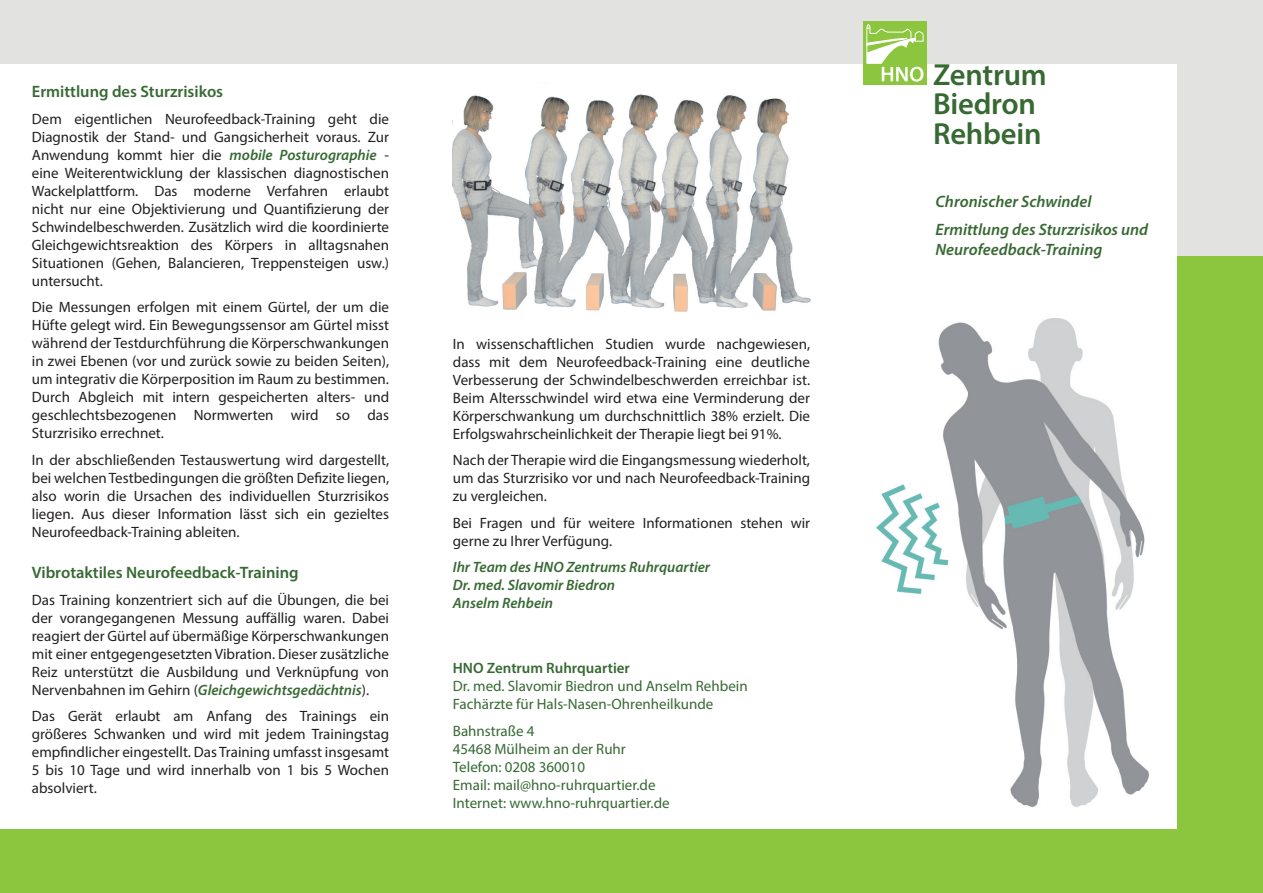
<style>
.page{position:relative;width:1263px;height:893px;background:#fff}
.page>*{position:absolute;margin:0;border:0;box-sizing:border-box;transform-origin:0 0}
.t1{font:600 30.6px/29.7px "Myriad Pro";letter-spacing:-.005em;color:#376933}
.t2{font:italic 600 16.5px/28.3px "Myriad Pro";color:#376933}
.t3{font:600 16.5px "Myriad Pro";color:#376933}
.t4{font:15px/18px "Myriad Pro";color:#231f20;text-align:justify}
.t5{font:15px/18px "Myriad Pro";color:#376933}
.t6{font:italic 600 15px/18px "Myriad Pro";color:#376933}
.t7{font:600 15px "Myriad Pro";color:#376933}
.s1{font-weight:600;font-style:italic;color:#376933}
</style>
<div class="page">
<div style="left:1178px;top:51px;width:85px;height:225px;background:#e2e2e1"></div>
<div style="left:0;top:0;width:1263px;height:64px;background:#e2e2e1"></div>
<div style="left:0;top:829px;width:1263px;height:64px;background:#8bc63e"></div>
<div style="left:1178px;top:256px;width:85px;height:637px;background:#8bc63e"></div>
<img style="left:876px;top:319px;width:274px;height:489px">
<div style="left:863px;top:21px;width:64px;height:64px;background:#8bc63e"></div>
<svg style="left:866px;top:24px;width:57px;height:58px"></svg>
<img style="left:453px;top:94px;width:357px;height:218px">
<p class="t3" style="left:32px;top:81px;width:193px">Ermittlung des Sturzrisikos</p>
<p class="t4" style="left:32px;top:110px;width:359px">Dem eigentlichen Neurofeedback-Training geht die Diagnostik der Stand- und Gangsicherheit voraus. Zur Anwendung kommt hier die <span class="s1">mobile Posturographie</span> - eine Weiterentwicklung der klassischen diagnostischen Wackelplattform. Das moderne Verfahren erlaubt nicht nur eine Objektivierung und Quantifizierung der Schwindelbeschwerden. Zusätzlich wird die koordinierte Gleichgewichtsreaktion des Körpers in alltagsnahen Situationen (Gehen, Balancieren, Treppensteigen usw.) untersucht.</p>
<p class="t4" style="left:32px;top:298px;width:359px">Die Messungen erfolgen mit einem Gürtel, der um die Hüfte gelegt wird. Ein Bewegungssensor am Gürtel misst während der Testdurchführung die Körperschwankungen in zwei Ebenen (vor und zurück sowie zu beiden Seiten), um integrativ die Körperposition im Raum zu bestimmen.<br>Durch Abgleich mit intern gespeicherten alters- und geschlechtsbezogenen Normwerten wird so das Sturzrisiko errechnet.</p>
<p class="t4" style="left:32px;top:451px;width:359px">In der abschließenden Testauswertung wird dargestellt, bei welchen Testbedingungen die größten Defizite liegen, also worin die Ursachen des individuellen Sturzrisikos liegen. Aus dieser Information lässt sich ein gezieltes Neurofeedback-Training ableiten.</p>
<p class="t3" style="left:32px;top:562px;width:268px">Vibrotaktiles Neurofeedback-Training</p>
<p class="t4" style="left:32px;top:590px;width:359px">Das Training konzentriert sich auf die Übungen, die bei der vorangegangenen Messung auffällig waren. Dabei reagiert der Gürtel auf übermäßige Körperschwankungen mit einer entgegengesetzten Vibration. Dieser zusätzliche Reiz unterstützt die Ausbildung und Verknüpfung von Nervenbahnen im Gehirn (<span class="s1">Gleichgewichtsgedächtnis</span>).</p>
<p class="t4" style="left:32px;top:707px;width:359px">Das Gerät erlaubt am Anfang des Trainings ein größeres Schwanken und wird mit jedem Trainingstag empfindlicher eingestellt. Das Training umfasst insgesamt 5 bis 10 Tage und wird innerhalb von 1 bis 5 Wochen absolviert.</p>
<p class="t4" style="left:453px;top:334px;width:359px">In wissenschaftlichen Studien wurde nachgewiesen, dass mit dem Neurofeedback-Training eine deutliche Verbesserung der Schwindelbeschwerden erreichbar ist.<br>Beim Altersschwindel wird etwa eine Verminderung der Körperschwankung um durchschnittlich 38% erzielt. Die Erfolgswahrscheinlichkeit der Therapie liegt bei 91%.</p>
<p class="t4" style="left:453px;top:451px;width:359px">Nach der Therapie wird die Eingangsmessung wiederholt, um das Sturzrisiko vor und nach Neurofeedback-Training zu vergleichen.</p>
<p class="t4" style="left:453px;top:513px;width:359px">Bei Fragen und für weitere Informationen stehen wir gerne zu Ihrer Verfügung.</p>
<p class="t6" style="left:453px;top:558px;width:259px">Ihr Team des HNO Zentrums Ruhrquartier<br>Dr. med. Slavomir Biedron<br>Anselm Rehbein</p>
<p class="t7" style="left:453px;top:659px;width:179px">HNO Zentrum Ruhrquartier</p>
<p class="t5" style="left:453px;top:677px;width:296px">Dr. med. Slavomir Biedron und Anselm Rehbein<br>Fachärzte für Hals-Nasen-Ohrenheilkunde</p>
<p class="t5" style="left:453px;top:722px;width:218px">Bahnstraße 4<br>45468 Mülheim an der Ruhr<br>Telefon: 0208 360010<br>Email: mail@hno-ruhrquartier.de<br>Internet: www.hno-ruhrquartier.de</p>
<h1 class="t1" style="left:933px;top:59px;width:115px">Zentrum<br>Biedron<br>Rehbein</h1>
<p class="t2" style="left:935px;top:187px;width:214px">Chronischer Schwindel<br>Ermittlung des Sturzrisikos und</p>
<p class="t2" style="left:935px;top:235px;width:168px">Neurofeedback-Training</p>
</div>
